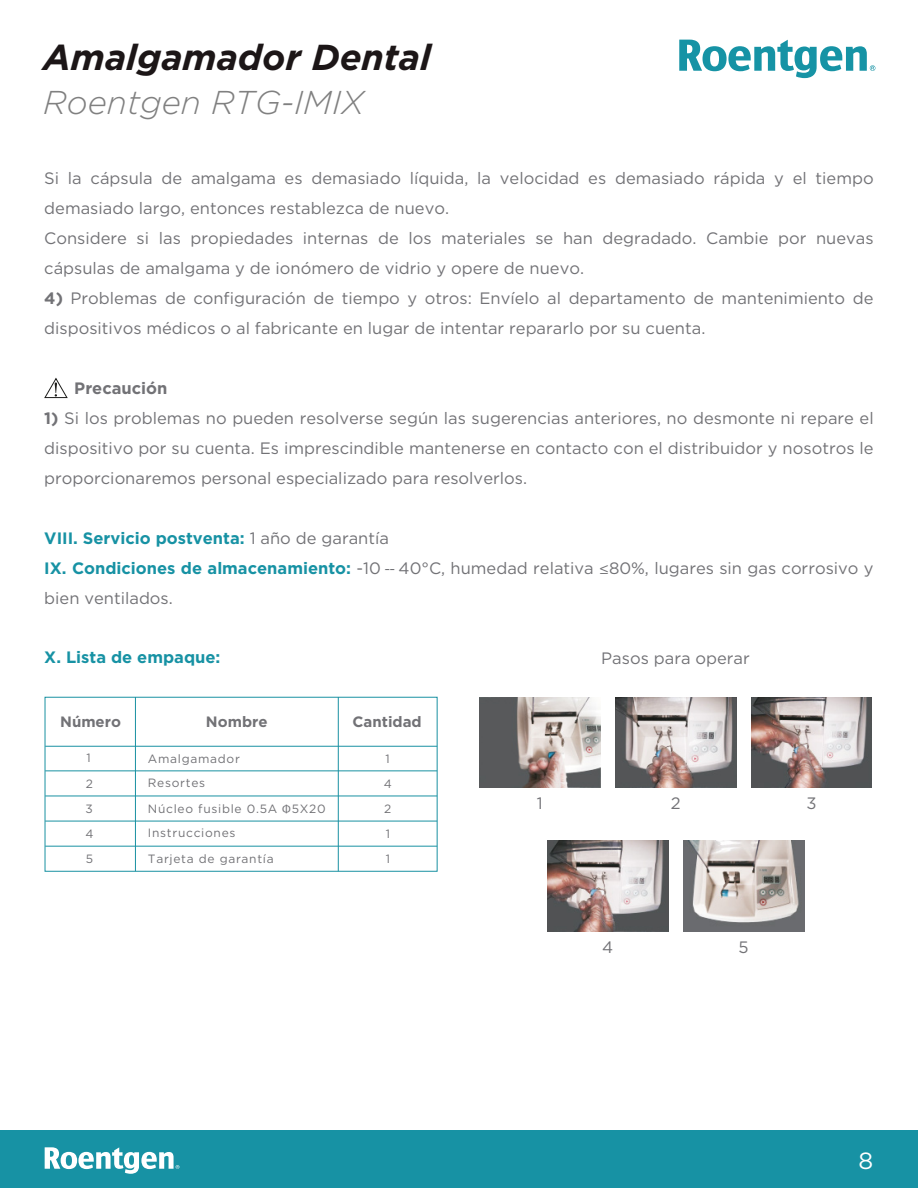
<style>
.page{position:relative;width:918px;height:1188px;background:#fff}
.page>*{position:absolute;margin:0;border:0;box-sizing:border-box;transform-origin:0 0}
.t1{font:italic 700 36px "Gotham HTF";color:#1c1617}
.t2{font:italic 300 33px "Gotham HTF";color:#808080}
.t3{font:23.4px "Gotham HTF";color:#fff}
.t4{font:16.5px/30px "Gotham HTF";color:#727276}
.t5{font:700 16.5px "Gotham HTF";color:#1792a4}
.t6{font:700 16.5px "Gotham HTF";color:#727276}
.t7{font:700 15px "Gotham HTF";color:#727276}
.t8{font:12px/25px "Gotham HTF";letter-spacing:.06em;color:#727276}
.s1{font-weight:700}
.s2{font-weight:700;color:#1792a4}
.s3{font-family:"Myriad Pro"}
</style>
<div class="page">
<svg style="left:679px;top:40px;width:196px;height:38px"></svg>
<div style="left:0;top:1130px;width:918px;height:58px;background:#1792a4"></div>
<svg style="left:45px;top:1147px;width:134px;height:27px"></svg>
<svg style="left:44px;top:378px;width:24px;height:20px"></svg>
<div style="left:45px;top:697px;width:393px;height:175px;border:1px solid #1991a2"></div>
<hr style="left:135px;top:697px;width:1px;height:174px;background:#1991a2">
<hr style="left:338px;top:697px;width:1px;height:174px;background:#1991a2">
<hr style="left:45px;top:746px;width:392px;height:1px;background:#1991a2">
<hr style="left:45px;top:770px;width:392px;height:1px;background:#1991a2">
<hr style="left:45px;top:796px;width:392px;height:1px;background:#1991a2">
<hr style="left:45px;top:821px;width:392px;height:1px;background:#1991a2">
<hr style="left:45px;top:846px;width:392px;height:1px;background:#1991a2">
<img style="left:547px;top:840px;width:121px;height:91px">
<img style="left:683px;top:840px;width:121px;height:91px">
<img style="left:480px;top:697px;width:121px;height:91px">
<img style="left:616px;top:697px;width:121px;height:91px">
<img style="left:751px;top:697px;width:121px;height:91px">
<h1 class="t1" style="left:43px;top:37px;width:389px">Amalgamador Dental</h1>
<h2 class="t2" style="left:43px;top:84px;width:322px">Roentgen RTG-IMIX</h2>
<p class="t4" style="left:44px;top:162px;width:831px">Si la cápsula de amalgama es demasiado líquida, la velocidad es demasiado rápida y el tiempo demasiado largo, entonces restablezca de nuevo.<br>Considere si las propiedades internas de los materiales se han degradado. Cambie por nuevas cápsulas de amalgama y de ionómero de vidrio y opere de nuevo.</p>
<p class="t4" style="left:44px;top:282px;width:831px"><span class="s1">4)</span> Problemas de configuración de tiempo y otros: Envíelo al departamento de mantenimiento de dispositivos médicos o al fabricante en lugar de intentar repararlo por su cuenta.</p>
<p class="t6" style="left:74px;top:378px;width:95px">Precaución</p>
<p class="t4" style="left:44px;top:402px;width:831px;text-align:justify"><span class="s1">1)</span> Si los problemas no pueden resolverse según las sugerencias anteriores, no desmonte ni repare el dispositivo por su cuenta. Es imprescindible mantenerse en contacto con el distribuidor y nosotros le proporcionaremos personal especializado para resolverlos.</p>
<p class="t4" style="left:44px;top:522px;width:831px"><span class="s2">VIII. Servicio postventa:</span> 1 año de garantía<br><span class="s2">IX. Condiciones de almacenamiento:</span> -10 <span class="s3">--</span> 40°C, humedad relativa <span class="s3">≤</span>80%, lugares sin gas corrosivo y bien ventilados.</p>
<p class="t5" style="left:44px;top:648px;width:178px">X. Lista de empaque:</p>
<p class="t7" style="left:60px;top:713px;width:62px">Número</p>
<p class="t7" style="left:206px;top:713px;width:63px">Nombre</p>
<p class="t7" style="left:352px;top:713px;width:71px">Cantidad</p>
<p class="t8" style="left:87px;top:745px;width:6px">1</p>
<p class="t8" style="left:148px;top:746px;width:94px;line-height:24.3px">Amalgamador<br>Resortes</p>
<p class="t8" style="left:148px;top:796px;width:179px;line-height:24.6px">Núcleo fusible 0.5A <span class="s3">Ф</span>5X20<br>Instrucciones</p>
<p class="t8" style="left:148px;top:846px;width:127px">Tarjeta de garantía</p>
<p class="t8" style="left:384px;top:746px;width:10px">1<br>4<br>2<br>1<br>1</p>
<p class="t8" style="left:85px;top:771px;width:10px;text-align:justify">2<br>3<br>4<br>5</p>
<p class="t4" style="left:601px;top:643px;width:150px">Pasos para operar</p>
<p class="t4" style="left:537px;top:788px;width:7px">1</p>
<p class="t4" style="left:671px;top:788px;width:11px">2</p>
<p class="t4" style="left:806px;top:788px;width:12px">3</p>
<p class="t4" style="left:602px;top:932px;width:13px">4</p>
<p class="t4" style="left:738px;top:932px;width:12px">5</p>
<h3 class="t3" style="left:858px;top:1148px;width:16px">8</h3>
</div>
